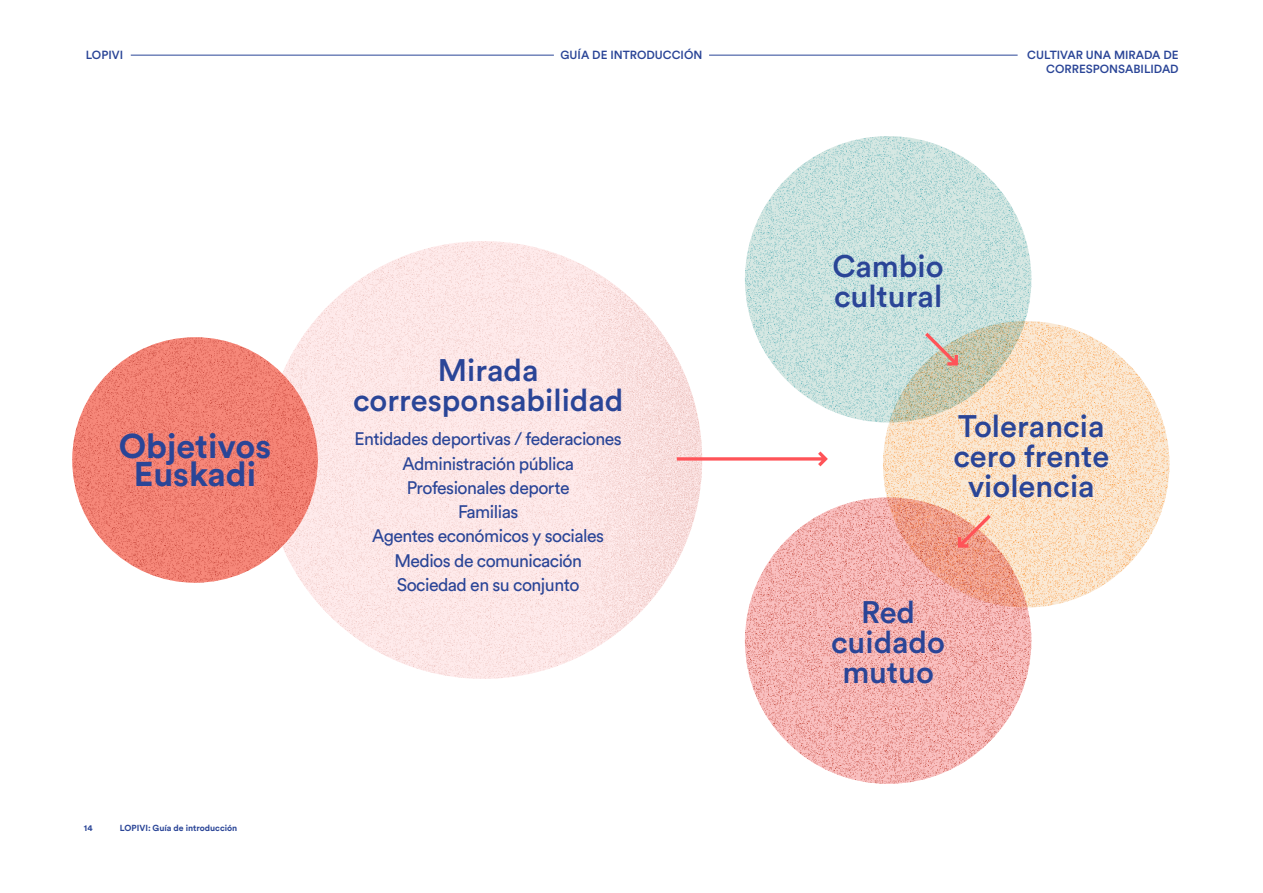
<style>
.page{position:relative;width:1263px;height:893px;background:#fff}
.page>*{position:absolute;margin:0;border:0;box-sizing:border-box;transform-origin:0 0}
.t1{font:700 34.05px/27.3px "Circular Std";color:#2a4597;text-align:center}
.t2{font:500 30.9px/30px "Circular Std";color:#2a4597;text-align:center}
.t3{font:18px/24.3px "Circular Std";letter-spacing:-.03em;color:#2a4597;text-align:center}
.t4{font:500 11.7px/14.1px "Circular Std";color:#2a4597;text-align:right}
.t5{font:700 8.7px "Circular Std";color:#2a4597}
</style>
<div class="page">
<img style="left:303px;top:241px;width:399px;height:438px">
<img style="left:745px;top:136px;width:286px;height:287px">
<img style="left:883px;top:321px;width:286px;height:286px">
<img style="left:745px;top:497px;width:286px;height:287px">
<svg style="left:677px;top:451px;width:151px;height:15px"></svg>
<svg style="left:925px;top:333px;width:33px;height:33px"></svg>
<svg style="left:958px;top:515px;width:33px;height:33px"></svg>
<img style="left:72px;top:337px;width:246px;height:246px">
<hr style="left:131px;top:55px;width:423px;height:1px;background:#2a4597">
<hr style="left:709px;top:55px;width:308px;height:1px;background:#2a4597">
<p class="t4" style="left:86px;top:48px;width:39px">LOPIVI</p>
<p class="t4" style="left:561px;top:48px;width:143px">GUÍA DE INTRODUCCIÓN</p>
<h2 class="t2" style="left:353px;top:354px;width:272px">Mirada corresponsabilidad</h2>
<h1 class="t1" style="left:119px;top:432px;width:154px">Objetivos<br>Euskadi</h1>
<p class="t3" style="left:354px;top:427px;width:269px">Entidades deportivas / federaciones<br>Administración pública<br>Profesionales deporte<br>Familias<br>Agentes económicos y sociales<br>Medios de comunicación<br>Sociedad en su conjunto</p>
<p class="t5" style="left:84px;top:823px;width:10px">14</p>
<p class="t5" style="left:120px;top:823px;width:119px">LOPIVI: Guía de introducción</p>
<p class="t4" style="left:1027px;top:48px;width:153px">CULTIVAR UNA MIRADA DE<br>CORRESPONSABILIDAD</p>
<h2 class="t2" style="left:833px;top:250px;width:113px;text-align:left">Cambio cultural</h2>
<h2 class="t2" style="left:953px;top:411px;width:157px">Tolerancia cero frente violencia</h2>
<h2 class="t2" style="left:831px;top:597px;width:115px">Red cuidado mutuo</h2>
</div>
